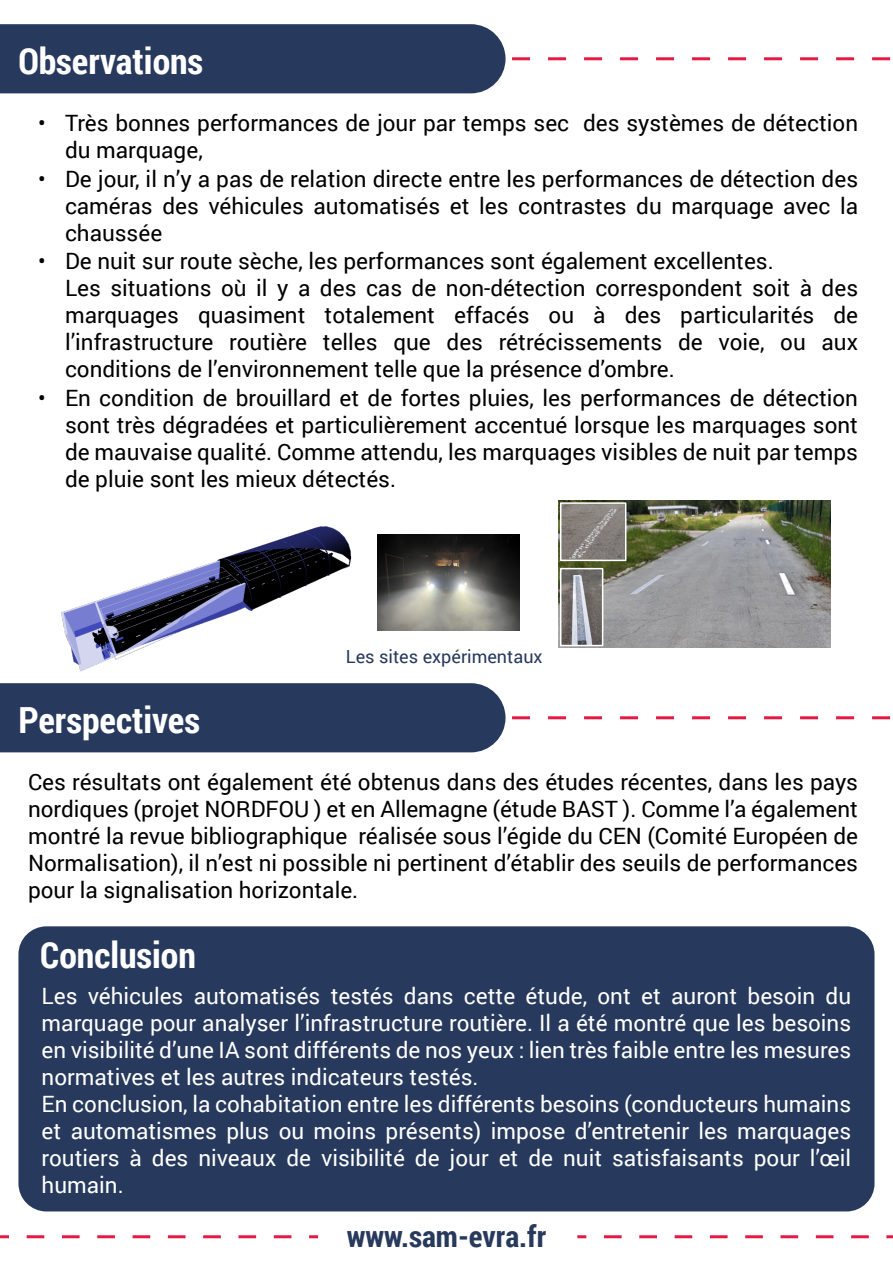
<style>
.page{position:relative;width:893px;height:1263px;background:#fff}
.page>*{position:absolute;margin:0;border:0;box-sizing:border-box;transform-origin:0 0}
.t1{font:700 36px "Roboto Condensed";color:#fff}
.t2{font:700 30px "Roboto Condensed";color:#27395c}
.t3{font:22.5px/27px "Roboto";color:#000;text-align:justify}
.t4{font:22.5px/27px "Roboto";color:#fff}
.t5{font:18px "Roboto";color:#27395c}
</style>
<div class="page">
<img style="left:61px;top:526px;width:324px;height:146px">
<div style="left:0;top:24px;width:505px;height:69px;background:#27395c"></div>
<svg style="left:512px;top:57px;width:379px;height:3px"></svg>
<div style="left:0;top:683px;width:505px;height:69px;background:#27395c"></div>
<svg style="left:512px;top:716px;width:379px;height:3px"></svg>
<svg style="left:0;top:1235px;width:9px;height:3px"></svg>
<svg style="left:27px;top:1235px;width:265px;height:3px"></svg>
<svg style="left:309px;top:1235px;width:9px;height:3px"></svg>
<svg style="left:577px;top:1235px;width:9px;height:3px"></svg>
<svg style="left:604px;top:1235px;width:265px;height:3px"></svg>
<svg style="left:886px;top:1235px;width:7px;height:3px"></svg>
<div style="left:18px;top:926px;width:856px;height:285px;background:#27395c;border-radius:28px"></div>
<img style="left:377px;top:535px;width:142px;height:96px">
<img style="left:558px;top:500px;width:272px;height:148px">
<img style="left:563px;top:505px;width:60px;height:53px">
<div style="left:560px;top:502px;width:66px;height:59px;border:2px solid #fff"></div>
<img style="left:563px;top:571px;width:37px;height:72px">
<div style="left:560px;top:568px;width:43px;height:78px;border:2px solid #fff"></div>
<h1 class="t1" style="left:18px;top:36px;width:186px">Observations</h1>
<p class="t3" style="left:65px;top:109px;width:795px;text-indent:-27px">• Très bonnes performances de jour par temps sec des systèmes de détection du marquage,</p>
<p class="t3" style="left:65px;top:164px;width:795px;text-indent:-27px">• De jour, il n’y a pas de relation directe entre les performances de détection des caméras des véhicules automatisés et les contrastes du marquage avec la chaussée</p>
<p class="t3" style="left:65px;top:247px;width:795px;text-align:left;text-indent:-27px">• De nuit sur route sèche, les performances sont également excellentes.<br>Les situations où il y a des cas de non-détection correspondent soit à des marquages quasiment totalement effacés ou à des particularités de l’infrastructure routière telles que des rétrécissements de voie, ou aux conditions de l’environnement telle que la présence d’ombre.</p>
<p class="t3" style="left:65px;top:383px;width:795px;text-indent:-27px">• En condition de brouillard et de fortes pluies, les performances de détection sont très dégradées et particulièrement accentué lorsque les marquages sont de mauvaise qualité. Comme attendu, les marquages visibles de nuit par temps de pluie sont les mieux détectés.</p>
<h1 class="t1" style="left:18px;top:695px;width:183px">Perspectives</h1>
<p class="t5" style="left:346px;top:644px;width:198px">Les sites expérimentaux</p>
<p class="t3" style="left:28px;top:768px;width:831px">Ces résultats ont également été obtenus dans des études récentes, dans les pays nordiques (projet NORDFOU ) et en Allemagne (étude BAST ). Comme l’a également montré la revue bibliographique réalisée sous l’égide du CEN (Comité Européen de Normalisation), il n’est ni possible ni pertinent d’établir des seuils de performances pour la signalisation horizontale.</p>
<h1 class="t1" style="left:40px;top:929px;width:157px">Conclusion</h1>
<p class="t4" style="left:42px;top:981px;width:811px">Les véhicules automatisés testés dans cette étude, ont et auront besoin du marquage pour analyser l’infrastructure routière. Il a été montré que les besoins en visibilité d’une IA sont différents de nos yeux : lien très faible entre les mesures normatives et les autres indicateurs testés.<br>En conclusion, la cohabitation entre les différents besoins (conducteurs humains et automatismes plus ou moins présents) impose d’entretenir les marquages routiers à des niveaux de visibilité de jour et de nuit satisfaisants pour l’œil humain.</p>
<h2 class="t2" style="left:347px;top:1215px;width:201px">www.sam-evra.fr</h2>
</div>
